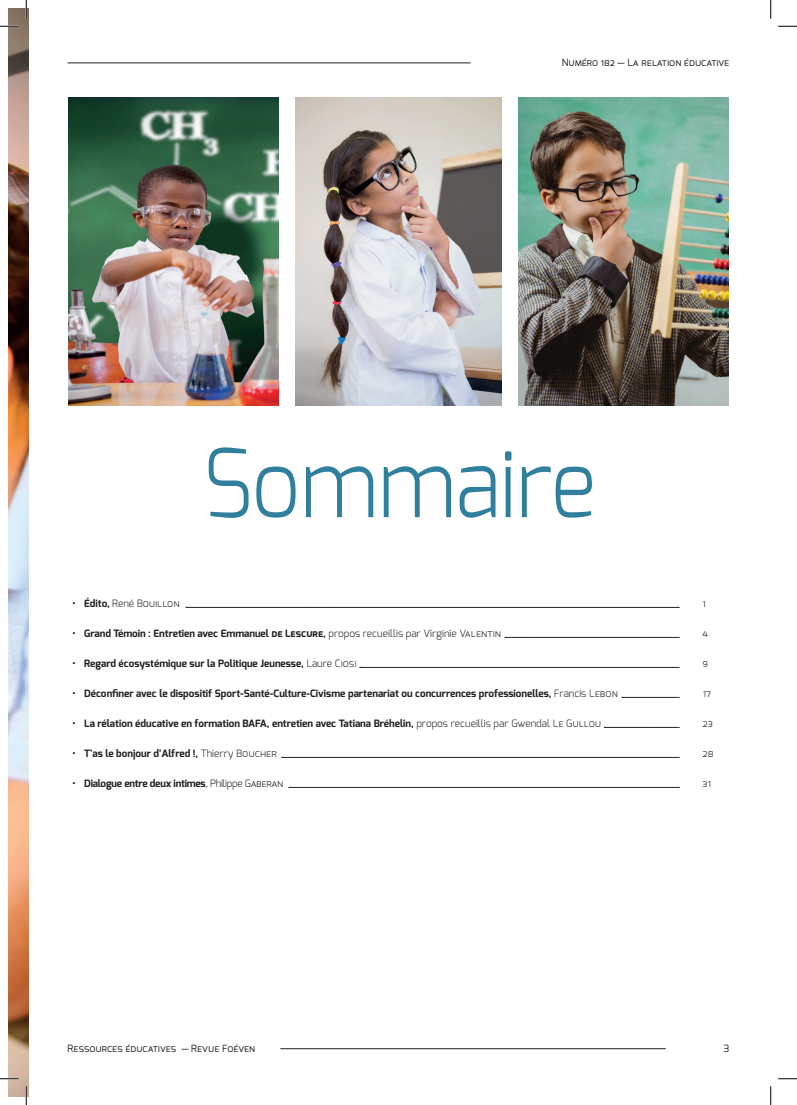
<style>
.page{position:relative;width:797px;height:1105px;background:#fff}
.page>*{position:absolute;margin:0;border:0;box-sizing:border-box;transform-origin:0 0}
.t1{font:300 94.5px "Exo";color:#307f9d;scale:.9 1}
.t2{font:700 10.12px "Exo";color:#231f20}
.t3{font:300 10.12px "Exo";color:#231f20}
.t4{font:10px "Exo";color:#231f20}
.s1{font-weight:700}
.s2{font-weight:300}
</style>
<div class="page">
<hr style="left:280px;top:1048px;width:385px;height:1px;background:#231f20">
<hr style="left:68px;top:63px;width:402px;height:1px;background:#231f20">
<svg style="left:186px;top:607px;width:493px;height:1px"></svg>
<svg style="left:505px;top:637px;width:174px;height:1px"></svg>
<svg style="left:359px;top:667px;width:320px;height:1px"></svg>
<svg style="left:622px;top:697px;width:57px;height:1px"></svg>
<svg style="left:604px;top:727px;width:75px;height:1px"></svg>
<svg style="left:282px;top:757px;width:397px;height:1px"></svg>
<svg style="left:289px;top:787px;width:390px;height:1px"></svg>
<img style="left:9px;top:9px;width:19px;height:1087px">
<img style="left:295px;top:97px;width:206px;height:309px">
<img style="left:69px;top:97px;width:209px;height:309px">
<img style="left:518px;top:97px;width:210px;height:309px">
<svg style="left:0;top:25px;width:19px;height:2px"></svg>
<svg style="left:778px;top:25px;width:19px;height:2px"></svg>
<svg style="left:0;top:1078px;width:19px;height:1px"></svg>
<svg style="left:778px;top:1078px;width:19px;height:1px"></svg>
<svg style="left:25px;top:0;width:2px;height:19px"></svg>
<svg style="left:25px;top:1086px;width:2px;height:19px"></svg>
<svg style="left:770px;top:0;width:1px;height:19px"></svg>
<svg style="left:770px;top:1086px;width:1px;height:19px"></svg>
<p class="t4" style="left:561px;top:56px;width:169px">Numéro 182 — La relation éducative</p>
<h1 class="t1" style="left:202px;top:422px;width:438px">Sommaire</h1>
<p class="t3" style="left:72px;top:597px;width:109px"><span class="s1">• Édito,</span> René Bouillon</p>
<p class="t3" style="left:702px;top:597px;width:5px">1</p>
<p class="t2" style="left:72px;top:627px;width:430px">• Grand Témoin : Entretien avec Emmanuel de Lescure, <span class="s2">propos recueillis par Virginie Valentin</span></p>
<p class="t3" style="left:702px;top:627px;width:7px">4</p>
<p class="t2" style="left:72px;top:657px;width:286px">• Regard écosystémique sur la Politique Jeunesse, <span class="s2">Laure Ciosi</span></p>
<p class="t3" style="left:702px;top:657px;width:7px">9</p>
<p class="t2" style="left:72px;top:687px;width:547px">• Déconfiner avec le dispositif Sport-Santé-Culture-Civisme partenariat ou concurrences professionelles, <span class="s2">Francis Lebon</span></p>
<p class="t3" style="left:702px;top:687px;width:10px">17</p>
<p class="t2" style="left:72px;top:717px;width:530px">• La rélation éducative en formation BAFA, entretien avec Tatiana Bréhelin, <span class="s2">propos recueillis par Gwendal Le Gullou</span></p>
<p class="t3" style="left:702px;top:717px;width:12px">23</p>
<p class="t2" style="left:72px;top:747px;width:206px">• T'as le bonjour d'Alfred !, <span class="s2">Thierry Boucher</span></p>
<p class="t3" style="left:702px;top:747px;width:13px">28</p>
<p class="t2" style="left:72px;top:777px;width:213px">• Dialogue entre deux intimes<span class="s2">, Philippe Gaberan</span></p>
<p class="t3" style="left:702px;top:777px;width:10px">31</p>
<p class="t4" style="left:68px;top:1042px;width:189px">Ressources éducatives — Revue Foéven</p>
<p class="t4" style="left:723px;top:1042px;width:7px">3</p>
</div>
